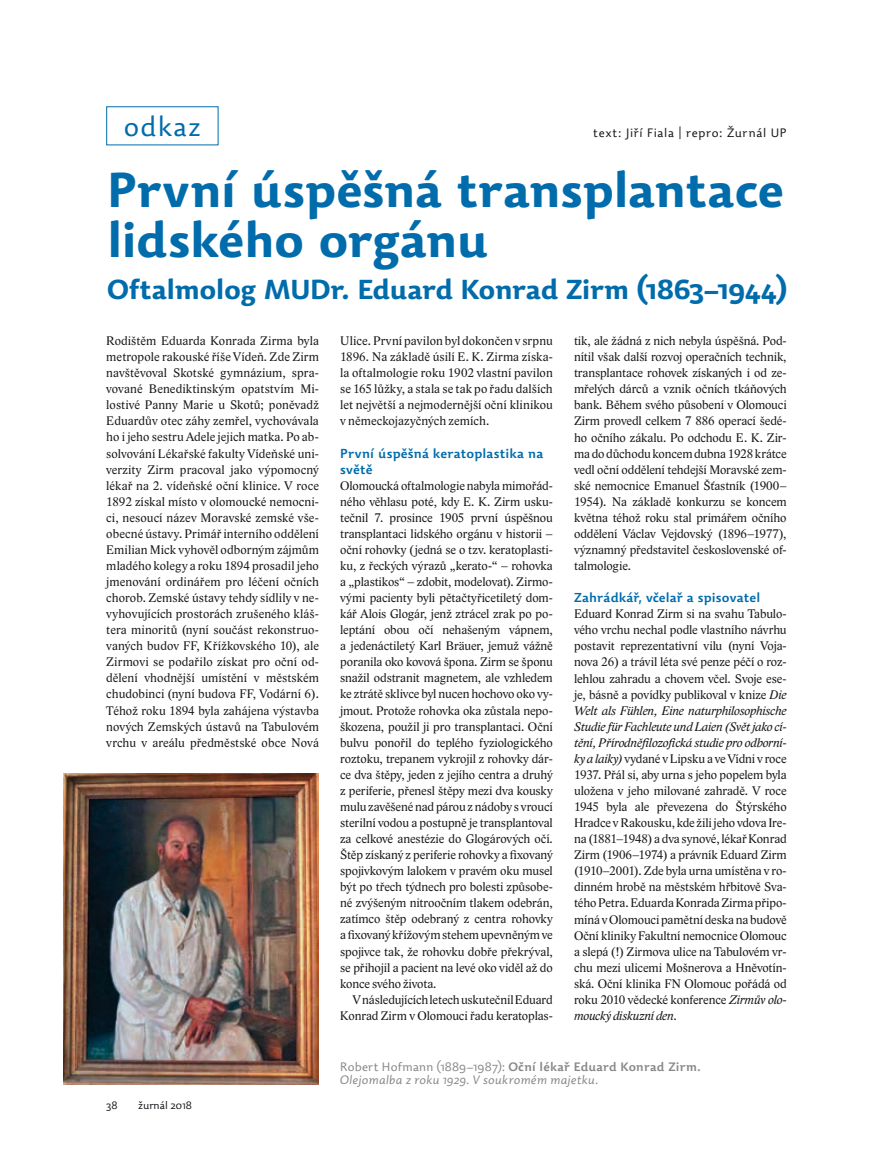
<style>
.page{position:relative;width:893px;height:1149px;background:#fff}
.page>*{position:absolute;margin:0;border:0;box-sizing:border-box;transform-origin:0 0}
.t1{font:700 48px/49.5px "Dederon SDOT";letter-spacing:-.015em;color:#006cac}
.t2{font:700 27px "Dederon SDOT";letter-spacing:-.02em;color:#006cac}
.t3{font:300 27px "Dederon SLOT";letter-spacing:.05em;color:#006cac}
.t4{font:12.75px/16px "Lido ST";letter-spacing:-.005em;color:#1a171c;text-align:justify}
.t5{font:600 12.75px/16px "Dederon SLOT";letter-spacing:.005em;color:#006cac}
.t6{font:italic 300 12px/13.5px "Dederon SLOT";letter-spacing:.02em;color:#87888a}
.t7{font:300 12px "Dederon SLOT";letter-spacing:.06em;color:#1a171c}
.t8{font:300 10.5px "Dederon SLOT";color:#1a171c}
.s1{font-style:italic}
.s2{font-style:normal}
.s3{font-weight:600;font-style:normal}
</style>
<div class="page">
<img style="left:64px;top:773px;width:255px;height:311px">
<h2 class="t3" style="left:124px;top:111px;width:79px">odkaz</h2>
<p class="t7" style="left:593px;top:125px;width:195px">text: Jiří Fiala | repro: Žurnál UP</p>
<h1 class="t1" style="left:107px;top:165px;width:679px">První úspěšná transplantace lidského orgánu</h1>
<h2 class="t2" style="left:107px;top:272px;width:681px">Oftalmolog MUDr. Eduard Konrad Zirm (1863–1944)</h2>
<p class="t4" style="left:106px;top:333px;width:214px">Rodištěm Eduarda Konrada Zirma byla metropole rakouské říše Vídeň. Zde Zirm navštěvoval Skotské gymnázium, spra&shy;vované Benediktinským opatstvím Mi&shy;lostivé Panny Marie u Skotů; poněvadž Eduardův otec záhy zemřel, vychovávala ho i jeho sestru Adele jejich matka. Po ab&shy;solvování Lékařské fakulty Vídeňské uni&shy;verzity Zirm pracoval jako výpomocný lékař na 2. vídeňské oční klinice. V roce 1892 získal místo v olomoucké nemocni&shy;ci, nesoucí název Moravské zemské vše&shy;obecné ústavy. Primář interního oddělení Emilian Mick vyhověl odborným zájmům mladého kolegy a roku 1894 prosadil jeho jmenování ordinářem pro léčení očních chorob. Zemské ústavy tehdy sídlily v ne&shy;vyhovujících prostorách zrušeného kláš&shy;tera minoritů (nyní součást rekonstruo&shy;vaných budov FF, Křížkovského 10), ale Zirmovi se podařilo získat pro oční od&shy;dělení vhodnější umístění v městském chudobinci (nyní budova FF, Vodární 6).<br>Téhož roku 1894 byla zahájena výstavba nových Zemských ústavů na Tabulovém vrchu v areálu předměstské obce Nová</p>
<p class="t4" style="left:340px;top:333px;width:214px">Ulice. První pavilon byl dokončen v srpnu 1896. Na základě úsilí E. K. Zirma získa&shy;la oftalmologie roku 1902 vlastní pavilon se 165 lůžky, a stala se tak po řadu dalších let největší a nejmodernější oční klinikou v německojazyčných zemích.</p>
<p class="t5" style="left:340px;top:445px;width:205px">První úspěšná keratoplastika na světě</p>
<p class="t4" style="left:340px;top:477px;width:214px">Olomoucká oftalmologie nabyla mimořád&shy;ného věhlasu poté, kdy E. K. Zirm usku&shy;tečnil 7. prosince 1905 první úspěšnou transplantaci lidského orgánu v historii – oční rohovky (jedná se o tzv. keratoplasti&shy;ku, z řeckých výrazů „kerato-“ – rohovka a „plastikos“ – zdobit, modelovat). Zirmo&shy;vými pacienty byli pětačtyřicetiletý dom&shy;kář Alois Glogár, jenž ztrácel zrak po po&shy;leptání obou očí nehašeným vápnem, a jedenáctiletý Karl Bräuer, jemuž vážně poranila oko kovová špona. Zirm se šponu snažil odstranit magnetem, ale vzhledem ke ztrátě sklivce byl nucen hochovo oko vy&shy;jmout. Protože rohovka oka zůstala nepo&shy;škozena, použil ji pro transplantaci. Oční bulvu ponořil do teplého fyziologického roztoku, trepanem vykrojil z rohovky dár&shy;ce dva štěpy, jeden z jejího centra a druhý z periferie, přenesl štěpy mezi dva kousky mulu zavěšené nad párou z nádoby s vroucí sterilní vodou a postupně je transplantoval za celkové anestézie do Glogárových očí.<br>Štěp získaný z periferie rohovky a fixovaný spojivkovým lalokem v pravém oku musel být po třech týdnech pro bolesti způsobe&shy;né zvýšeným nitroočním tlakem odebrán, zatímco štěp odebraný z centra rohovky a fixovaný křížovým stehem upevněným ve spojivce tak, že rohovku dobře překrýval, se přihojil a pacient na levé oko viděl až do konce svého života.</p>
<p class="t4" style="left:340px;top:991px;width:214px;text-align:right">V následujících letech uskutečnil Eduard<br>Konrad Zirm v Olomouci řadu keratoplas-</p>
<p class="t4" style="left:574px;top:333px;width:214px">tik, ale žádná z nich nebyla úspěšná. Pod&shy;nítil však další rozvoj operačních technik, transplantace rohovek získaných i od ze&shy;mřelých dárců a vznik očních tkáňových bank. Během svého působení v Olomouci Zirm provedl celkem 7 886 operací šedé&shy;ho očního zákalu. Po odchodu E. K. Zir&shy;ma do důchodu koncem dubna 1928 krátce vedl oční oddělení tehdejší Moravské zem&shy;ské nemocnice Emanuel Šťastník (1900– 1954). Na základě konkurzu se koncem května téhož roku stal primářem očního oddělení Václav Vejdovský (1896–1977), významný představitel československé of&shy;talmologie.</p>
<p class="t5" style="left:574px;top:589px;width:188px">Zahrádkář, včelař a spisovatel</p>
<p class="t4" style="left:574px;top:606px;width:214px">Eduard Konrad Zirm si na svahu Tabulo&shy;vého vrchu nechal podle vlastního návrhu postavit reprezentativní vilu (nyní Voja&shy;nova 26) a trávil léta své penze péčí o roz&shy;lehlou zahradu a chovem včel. Svoje ese&shy;je, básně a povídky publikoval v knize <span class="s1">Die Welt als Fühlen, Eine naturphilosophische Studie für Fachleute und Laien (Svět jako cí&shy;tění, Přírodněfilozofická studie pro odborní&shy;ky a laiky)</span> vydané v Lipsku a ve Vídni v roce 1937. Přál si, aby urna s jeho popelem byla uložena v jeho milované zahradě. V roce 1945 byla ale převezena do Štýrského Hradce v Rakousku, kde žili jeho vdova Ire&shy;na (1881–1948) a dva synové, lékař Konrad Zirm (1906–1974) a právník Eduard Zirm (1910–2001). Zde byla urna umístěna v ro&shy;dinném hrobě na městském hřbitově Sva&shy;tého Petra. Eduarda Konrada Zirma připo&shy;míná v Olomouci pamětní deska na budově Oční kliniky Fakultní nemocnice Olomouc a slepá (!) Zirmova ulice na Tabulovém vr&shy;chu mezi ulicemi Mošnerova a Hněvotín&shy;ská. Oční klinika FN Olomouc pořádá od roku 2010 vědecké konference <span class="s1">Zirmův olo&shy;moucký diskuzní den.</span></p>
<p class="t8" style="left:106px;top:1098px;width:13px">38</p>
<p class="t8" style="left:138px;top:1098px;width:55px">žurnál 2018</p>
<p class="t6" style="left:340px;top:1059px;width:362px"><span class="s2">Robert Hofmann (1889–1987):</span> <span class="s3">Oční lékař Eduard Konrad Zirm.<br></span>Olejomalba z roku 1929. V soukromém majetku.</p>
</div>
